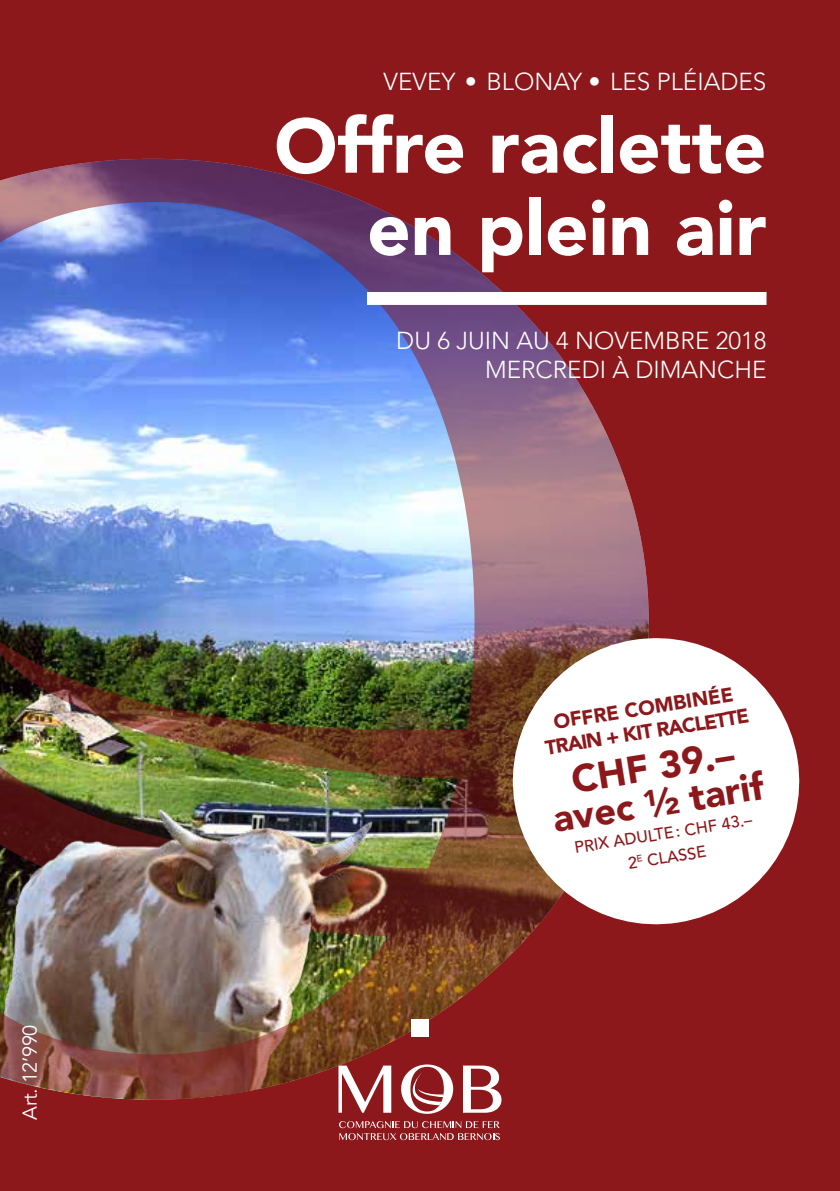
<style>
.page{position:relative;width:840px;height:1191px;background:#fff}
.page>*{position:absolute;margin:0;border:0;box-sizing:border-box;transform-origin:0 0}
.t1{font:900 76.2px/82.2px "Avenir LT Std";color:#fff;text-align:right}
.t2{font:61.2px "Minion Pro";color:#fff}
.t3{font:900 38px/36px "Avenir LT Std";color:#8c181b;text-align:center}
.t4{font:300 24.4px/29.2px "Avenir LT Std";color:#fff;text-align:right}
.t5{font:900 20px/24px "Avenir LT Std";color:#8c181b;text-align:center}
.t6{font:20px "Avenir";letter-spacing:-.02em;color:#fff}
.t7{font:500 16.2px/24px "Avenir LT Std";color:#8c181b;text-align:center}
</style>
<div class="page">
<div style="left:0;top:0;width:839px;height:1191px;background:#8c181b"></div>
<img style="left:0;top:158px;width:649px;height:941px">
<img style="left:0;top:765px;width:516px;height:244px">
<div style="left:367px;top:292px;width:399px;height:13px;background:#fff"></div>
<svg style="left:338px;top:1065px;width:53px;height:47px"></svg>
<svg style="left:401px;top:1064px;width:52px;height:49px"></svg>
<svg style="left:462px;top:1065px;width:39px;height:47px"></svg>
<svg style="left:339px;top:1121px;width:160px;height:19px"></svg>
<svg style="left:502px;top:627px;width:298px;height:308px;fill:#fff"></svg>
<p class="t6" style="left:18px;top:1119px;width:96px;rotate:-90deg">Art. 12’990</p>
<p class="t4" style="left:383px;top:67px;width:384px">VEVEY • BLONAY • LES PLÉIADES</p>
<h1 class="t1" style="left:274px;top:105px;width:493px">Offre raclette en plein air</h1>
<p class="t4" style="left:396px;top:326px;width:371px">DU 6 JUIN AU 4 NOVEMBRE 2018<br>MERCREDI À DIMANCHE</p>
<h2 class="t2" style="left:407px;top:983px;width:26px">■</h2>
<p class="t5" style="left:539px;top:712px;width:207px;rotate:-9deg">OFFRE COMBINÉE<br>TRAIN + KIT RACLETTE</p>
<h3 class="t3" style="left:544px;top:765px;width:215px;rotate:-9deg">CHF 39.– avec ½ tarif</h3>
<p class="t7" style="left:572px;top:836px;width:181px;rotate:-9deg">PRIX ADULTE: CHF 43.–<br>2<sup>E</sup> CLASSE</p>
</div>
